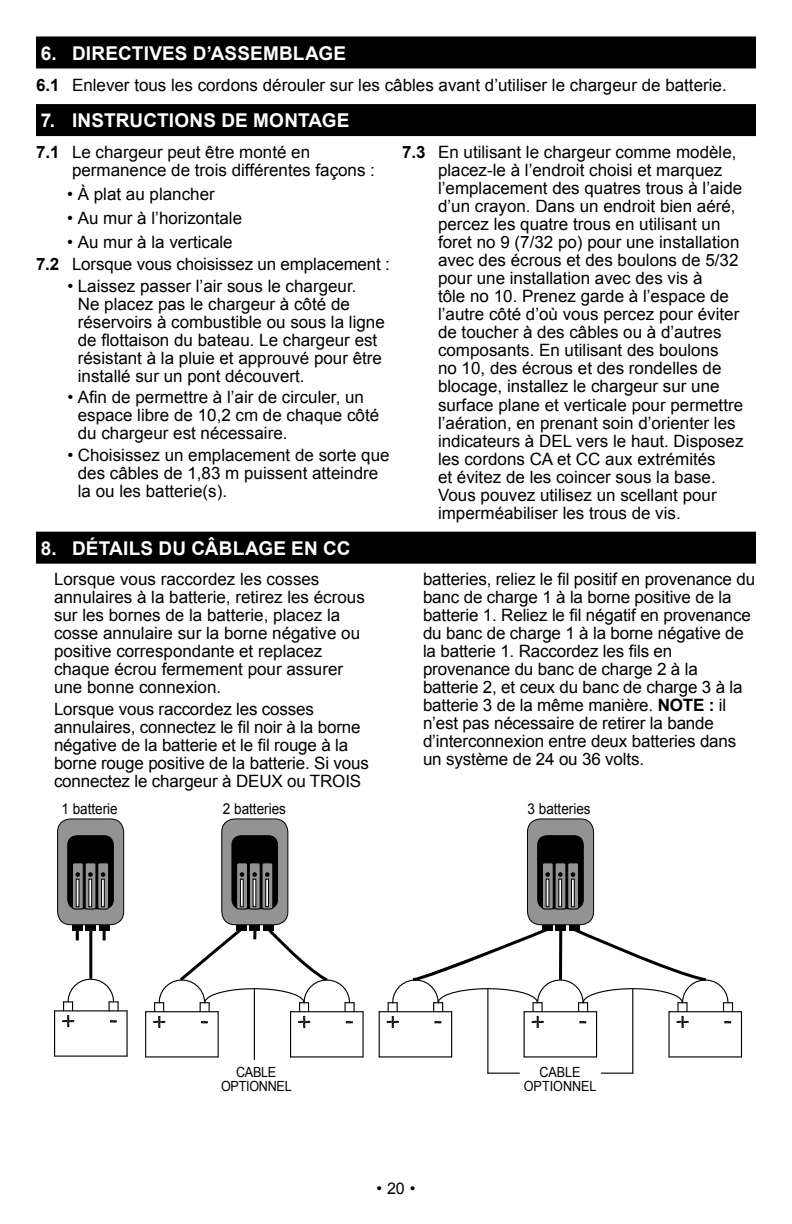
<style>
.page{position:relative;width:792px;height:1224px;background:#fff}
.page>*{position:absolute;margin:0;border:0;box-sizing:border-box;transform-origin:0 0}
.t1{font:700 19px "Arial";letter-spacing:.01em;color:#fff}
.t2{font:17px/18px "Arial";color:#000}
.t3{font:16px "Arial";color:#000}
.t4{font:15px "Arial";color:#000;scale:.9 1}
.t5{font:14px/14px "Arial";letter-spacing:-.01em;color:#000;text-align:center;scale:.9 1}
.s1{font-weight:700}
</style>
<div class="page">
<div style="left:36px;top:36px;width:720px;height:32px;background:#000"></div>
<div style="left:36px;top:104px;width:720px;height:32px;background:#000"></div>
<div style="left:36px;top:532px;width:720px;height:32px;background:#000"></div>
<div style="left:58px;top:819px;width:66px;height:106px;background:#939393;border-radius:13px"></div>
<div style="left:57px;top:818px;width:67px;height:107px;border:1px solid #000;border-radius:13px"></div>
<div style="left:68px;top:836px;width:45px;height:73px;background:#000;border-radius:9px"></div>
<div style="left:67px;top:835px;width:47px;height:74px;border:1px solid #000;border-radius:9px"></div>
<div style="left:98px;top:863px;width:11px;height:46px;background:#939393;border-radius:2px"></div>
<div style="left:98px;top:863px;width:11px;height:46px;border:1px solid #000;border-radius:2px"></div>
<svg style="left:101px;top:872px;width:4px;height:35px"></svg>
<div style="left:85px;top:863px;width:11px;height:46px;background:#939393;border-radius:2px"></div>
<div style="left:85px;top:863px;width:11px;height:46px;border:1px solid #000;border-radius:2px"></div>
<svg style="left:88px;top:872px;width:5px;height:35px"></svg>
<div style="left:72px;top:863px;width:11px;height:46px;background:#939393;border-radius:2px"></div>
<div style="left:72px;top:863px;width:12px;height:46px;border:1px solid #000;border-radius:2px"></div>
<svg style="left:75px;top:872px;width:5px;height:35px"></svg>
<div style="left:72px;top:925px;width:10px;height:6px;background:#000"></div>
<div style="left:86px;top:925px;width:10px;height:6px;background:#000"></div>
<div style="left:99px;top:925px;width:10px;height:6px;background:#000"></div>
<svg style="left:76px;top:931px;width:3px;height:9px"></svg>
<hr style="left:89px;top:929px;width:3px;height:49px;background:#000">
<svg style="left:103px;top:931px;width:3px;height:9px"></svg>
<hr style="left:54px;top:1011px;width:1px;height:45px;background:#000">
<hr style="left:126px;top:1011px;width:2px;height:45px;background:#000">
<hr style="left:55px;top:1056px;width:72px;height:1px;background:#000">
<hr style="left:55px;top:1010px;width:72px;height:1px;background:#000">
<svg style="left:62px;top:969px;width:57px;height:58px"></svg>
<div style="left:222px;top:819px;width:66px;height:106px;background:#939393;border-radius:13px"></div>
<div style="left:221px;top:818px;width:67px;height:107px;border:1px solid #000;border-radius:13px"></div>
<div style="left:232px;top:836px;width:46px;height:73px;background:#000;border-radius:9px"></div>
<div style="left:231px;top:835px;width:47px;height:74px;border:1px solid #000;border-radius:9px"></div>
<div style="left:262px;top:863px;width:11px;height:46px;background:#939393;border-radius:2px"></div>
<div style="left:262px;top:863px;width:11px;height:46px;border:1px solid #000;border-radius:2px"></div>
<svg style="left:265px;top:872px;width:5px;height:35px"></svg>
<div style="left:249px;top:863px;width:11px;height:46px;background:#939393;border-radius:2px"></div>
<div style="left:249px;top:863px;width:11px;height:46px;border:1px solid #000;border-radius:2px"></div>
<svg style="left:252px;top:872px;width:5px;height:35px"></svg>
<svg style="left:237px;top:863px;width:10px;height:46px"></svg>
<div style="left:236px;top:863px;width:12px;height:46px;border:1px solid #000;border-radius:2px"></div>
<svg style="left:240px;top:872px;width:4px;height:35px"></svg>
<div style="left:236px;top:925px;width:11px;height:6px;background:#000"></div>
<div style="left:250px;top:925px;width:10px;height:6px;background:#000"></div>
<div style="left:263px;top:925px;width:10px;height:6px;background:#000"></div>
<hr style="left:145px;top:1012px;width:1px;height:45px;background:#000">
<hr style="left:218px;top:1012px;width:1px;height:45px;background:#000">
<hr style="left:146px;top:1056px;width:72px;height:2px;background:#000">
<hr style="left:146px;top:1011px;width:72px;height:1px;background:#000">
<hr style="left:290px;top:1012px;width:1px;height:45px;background:#000">
<hr style="left:362px;top:1012px;width:2px;height:45px;background:#000">
<hr style="left:291px;top:1056px;width:72px;height:2px;background:#000">
<hr style="left:291px;top:1011px;width:72px;height:1px;background:#000">
<svg style="left:153px;top:926px;width:202px;height:102px"></svg>
<hr style="left:254px;top:989px;width:1px;height:78px;background:#000">
<hr style="left:379px;top:1012px;width:1px;height:45px;background:#000">
<hr style="left:451px;top:1012px;width:1px;height:45px;background:#000">
<hr style="left:379px;top:1056px;width:73px;height:2px;background:#000">
<hr style="left:379px;top:1011px;width:73px;height:1px;background:#000">
<hr style="left:524px;top:1012px;width:1px;height:45px;background:#000">
<hr style="left:596px;top:1012px;width:1px;height:45px;background:#000">
<hr style="left:524px;top:1056px;width:73px;height:2px;background:#000">
<hr style="left:668px;top:1012px;width:2px;height:45px;background:#000">
<hr style="left:741px;top:1012px;width:1px;height:45px;background:#000">
<hr style="left:669px;top:1056px;width:72px;height:2px;background:#000">
<hr style="left:669px;top:1011px;width:72px;height:1px;background:#000">
<hr style="left:487px;top:989px;width:1px;height:84px;background:#000">
<hr style="left:488px;top:1073px;width:31px;height:1px;background:#000">
<hr style="left:632px;top:989px;width:1px;height:84px;background:#000">
<hr style="left:601px;top:1073px;width:32px;height:1px;background:#000">
<div style="left:528px;top:819px;width:66px;height:106px;background:#939393;border-radius:13px"></div>
<div style="left:527px;top:818px;width:67px;height:107px;border:1px solid #000;border-radius:13px"></div>
<div style="left:538px;top:836px;width:45px;height:73px;background:#000;border-radius:9px"></div>
<div style="left:537px;top:835px;width:47px;height:74px;border:1px solid #000;border-radius:9px"></div>
<div style="left:568px;top:863px;width:11px;height:46px;background:#939393;border-radius:2px"></div>
<div style="left:568px;top:863px;width:11px;height:46px;border:1px solid #000;border-radius:2px"></div>
<svg style="left:571px;top:872px;width:4px;height:35px"></svg>
<div style="left:555px;top:863px;width:11px;height:46px;background:#939393;border-radius:2px"></div>
<div style="left:555px;top:863px;width:11px;height:46px;border:1px solid #000;border-radius:2px"></div>
<svg style="left:558px;top:872px;width:5px;height:35px"></svg>
<div style="left:542px;top:863px;width:11px;height:46px;background:#939393;border-radius:2px"></div>
<div style="left:542px;top:863px;width:11px;height:46px;border:1px solid #000;border-radius:2px"></div>
<svg style="left:545px;top:872px;width:5px;height:35px"></svg>
<div style="left:542px;top:925px;width:10px;height:6px;background:#000"></div>
<div style="left:556px;top:925px;width:10px;height:6px;background:#000"></div>
<div style="left:569px;top:925px;width:10px;height:6px;background:#000"></div>
<svg style="left:387px;top:926px;width:346px;height:102px"></svg>
<div style="left:220px;top:1060px;width:72px;height:36px;background:#fff"></div>
<p class="t1" style="left:41px;top:41px;width:307px">6. DIRECTIVES D’ASSEMBLAGE</p>
<p class="t2" style="left:36px;top:76px;width:692px"><span class="s1">6.1</span> Enlever tous les cordons dérouler sur les câbles avant d’utiliser le chargeur de batterie.</p>
<p class="t1" style="left:41px;top:108px;width:310px">7. INSTRUCTIONS DE MONTAGE</p>
<p class="t2" style="left:72px;top:144px;width:305px;text-indent:-36px"><span class="s1">7.1</span> Le chargeur peut être monté en permanence de trois différentes façons :</p>
<p class="t2" style="left:67px;top:185px;width:149px">• À plat au plancher</p>
<p class="t2" style="left:67px;top:209px;width:176px">• Au mur à l’horizontale</p>
<p class="t2" style="left:36px;top:231px;width:355px;line-height:22.4px;text-indent:31px">• Au mur à la verticale<br><span class="s1">7.2</span> Lorsque vous choisissez un emplacement :</p>
<p class="t2" style="left:78px;top:277px;width:309px;text-indent:-10px">• Laissez passer l’air sous le chargeur.<br>Ne placez pas le chargeur à côté de réservoirs à combustible ou sous la ligne de flottaison du bateau. Le chargeur est résistant à la pluie et approuvé pour être installé sur un pont découvert.</p>
<p class="t2" style="left:78px;top:388px;width:303px;text-indent:-10px">• Afin de permettre à l’air de circuler, un espace libre de 10,2 cm de chaque côté du chargeur est nécessaire.</p>
<p class="t2" style="left:78px;top:446px;width:313px;text-indent:-10px">• Choisissez un emplacement de sorte que des câbles de 1,83 m puissent atteindre la ou les batterie(s).</p>
<p class="t2" style="left:438px;top:144px;width:307px;text-indent:-36px"><span class="s1">7.3</span> En utilisant le chargeur comme modèle, placez-le à l’endroit choisi et marquez l’emplacement des quatres trous à l’aide d’un crayon. Dans un endroit bien aéré, percez les quatre trous en utilisant un foret no 9 (7/32 po) pour une installation avec des écrous et des boulons de 5/32 pour une installation avec des vis à<br>tôle no 10. Prenez garde à l’espace de l’autre côté d’où vous percez pour éviter de toucher à des câbles ou à d’autres composants. En utilisant des boulons<br>no 10, des écrous et des rondelles de blocage, installez le chargeur sur une surface plane et verticale pour permettre l’aération, en prenant soin d’orienter les indicateurs à DEL vers le haut. Disposez les cordons CA et CC aux extrémités<br>et évitez de les coincer sous la base.<br>Vous pouvez utilisez un scellant pour imperméabiliser les trous de vis.</p>
<p class="t1" style="left:41px;top:536px;width:311px">8. DÉTAILS DU CÂBLAGE EN CC</p>
<p class="t2" style="left:54px;top:570px;width:312px">Lorsque vous raccordez les cosses annulaires à la batterie, retirez les écrous sur les bornes de la batterie, placez la cosse annulaire sur la borne négative ou positive correspondante et replacez chaque écrou fermement pour assurer une bonne connexion.</p>
<p class="t2" style="left:54px;top:700px;width:316px">Lorsque vous raccordez les cosses annulaires, connectez le fil noir à la borne négative de la batterie et le fil rouge à la borne rouge positive de la batterie. Si vous connectez le chargeur à DEUX ou TROIS</p>
<p class="t2" style="left:423px;top:571px;width:334px">batteries, reliez le fil positif en provenance du banc de charge 1 à la borne positive de la batterie 1. Reliez le fil négatif en provenance du banc de charge 1 à la borne négative de la batterie 1. Raccordez les fils en provenance du banc de charge 2 à la batterie 2, et ceux du banc de charge 3 à la batterie 3 de la même manière. <span class="s1">NOTE :</span> il n’est pas nécessaire de retirer la bande d’interconnexion entre deux batteries dans un système de 24 ou 36 volts.</p>
<p class="t4" style="left:61px;top:798px;width:64px">1 batterie</p>
<p class="t4" style="left:223px;top:798px;width:72px">2 batteries</p>
<p class="t4" style="left:528px;top:798px;width:72px">3 batteries</p>
<p class="t5" style="left:221px;top:1065px;width:80px">CABLE<br>OPTIONNEL</p>
<p class="t3" style="left:376px;top:1178px;width:41px">•20•</p>
<p class="t5" style="left:524px;top:1065px;width:82px">CABLE<br>OPTIONNEL</p>
</div>
